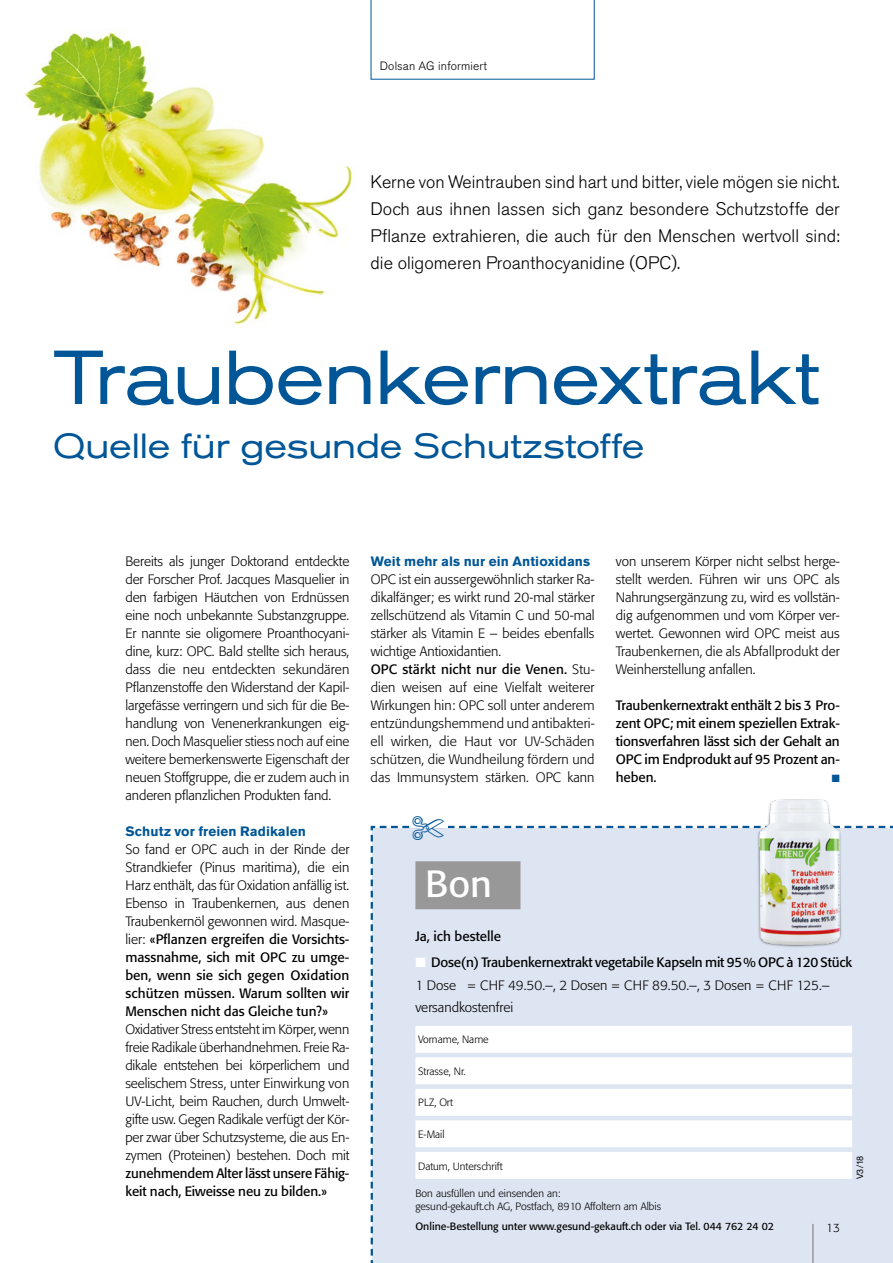
<style>
.page{position:relative;width:893px;height:1263px;background:#fff}
.page>*{position:absolute;margin:0;border:0;box-sizing:border-box;transform-origin:0 0}
.t1{font:expanded 75.6px "Akzidenz Grotesk Pro";letter-spacing:-.015em;color:#005697;scale:.95 1}
.t2{font:37.5px "Formata Pro";color:#fff}
.t3{font:expanded 34.65px "Akzidenz Grotesk Pro";letter-spacing:-.005em;color:#005697;scale:.95 1}
.t4{font:300 18px/27px "Akzidenz Grotesk Pro";color:#000;text-align:justify}
.t5{font:300 13.5px/18px "Formata Pro";color:#000;text-align:justify}
.t6{font:13.5px/18px "Formata Pro";letter-spacing:-.01em;color:#000}
.t7{font:700 13.5px "Akzidenz Grotesk Pro";letter-spacing:.005em;color:#005697}
.t8{font:300 12px "Akzidenz Grotesk Pro";letter-spacing:.01em;color:#000}
.t9{font:300 12px "Formata Pro";color:#000}
.t10{font:300 10.5px/13.5px "Formata Pro";color:#000}
.t11{font:10.5px "Formata Pro";color:#000}
.t12{font:10.5px "Zapf Dingbats Std";color:#005697}
.t13{font:9px "Helvetica Neue LT Pro";color:#000}
.s1{font-weight:400}
.s2{color:#fff}
</style>
<div class="page">
<svg style="left:371px;top:0;width:224px;height:80px"></svg>
<img style="left:24px;top:32px;width:329px;height:293px">
<img style="left:768px;top:799px;width:62px;height:17px">
<svg style="left:371px;top:816px;width:522px;height:447px"></svg>
<p class="t8" style="left:380px;top:58px;width:109px">Dolsan AG informiert</p>
<h3 class="t4" style="left:371px;top:168px;width:471px">Kerne von Weintrauben sind hart und bitter, viele mögen sie nicht.<br>Doch aus ihnen lassen sich ganz besondere Schutzstoffe der Pflanze extrahieren, die auch für den Menschen wertvoll sind: die oligomeren Proanthocyanidine (OPC).</h3>
<h1 class="t1" style="left:53px;top:328px;width:808px">Traubenkernextrakt</h1>
<h3 class="t3" style="left:53px;top:423px;width:624px">Quelle für gesunde Schutzstoffe</h3>
<p class="t5" style="left:125px;top:552px;width:225px">Bereits als junger Doktorand entdeckte der Forscher Prof. Jacques Masquelier in den farbigen Häutchen von Erdnüssen eine noch unbekannte Substanzgruppe.<br>Er nannte sie oligomere Proanthocyani&shy;dine, kurz: OPC. Bald stellte sich heraus, dass die neu entdeckten sekundären Pflanzenstoffe den Widerstand der Kapil&shy;largefässe verringern und sich für die Be&shy;handlung von Venenerkrankungen eig&shy;nen. Doch Masquelier stiess noch auf eine weitere bemerkenswerte Eigenschaft der neuen Stoffgruppe, die er zudem auch in anderen pflanzlichen Produkten fand.</p>
<p class="t7" style="left:125px;top:822px;width:182px">Schutz vor freien Radikalen</p>
<p class="t5" style="left:125px;top:840px;width:225px">So fand er OPC auch in der Rinde der Strandkiefer (Pinus maritima), die ein Harz enthält, das für Oxidation anfällig ist.<br>Ebenso in Traubenkernen, aus denen Traubenkernöl gewonnen wird. Masque&shy;lier: <span class="s1">«Pflanzen ergreifen die Vorsichts&shy;massnahme, sich mit OPC zu umge&shy;ben, wenn sie sich gegen Oxidation schützen müssen. Warum sollten wir Menschen nicht das Gleiche tun?»</span></p>
<p class="t5" style="left:125px;top:1020px;width:225px">Oxidativer Stress entsteht im Körper, wenn freie Radikale überhandnehmen. Freie Ra&shy;dikale entstehen bei körperlichem und seelischem Stress, unter Einwirkung von UV-Licht, beim Rauchen, durch Umwelt&shy;gifte usw. Gegen Radikale verfügt der Kör&shy;per zwar über Schutzsysteme, die aus En&shy;zymen (Proteinen) bestehen. Doch mit</p>
<p class="t6" style="left:125px;top:1164px;width:225px">zunehmendem Alter lässt unsere Fähig&shy;keit nach, Eiweisse neu zu bilden.»</p>
<p class="t7" style="left:371px;top:552px;width:221px">Weit mehr als nur ein Antioxidans</p>
<p class="t5" style="left:371px;top:570px;width:225px;text-align:left">OPC ist ein aussergewöhnlich starker Ra&shy;dikalfänger; es wirkt rund 20-mal stärker zellschützend als Vitamin C und 50-mal stärker als Vitamin E – beides ebenfalls wichtige Antioxidantien.<br><span class="s1">OPC stärkt nicht nur die Venen.</span> Stu&shy;dien weisen auf eine Vielfalt weiterer Wirkungen hin: OPC soll unter anderem entzündungshemmend und antibakteri&shy;ell wirken, die Haut vor UV-Schäden schützen, die Wundheilung fördern und das Immunsystem stärken. OPC kann</p>
<p class="t5" style="left:616px;top:552px;width:225px">von unserem Körper nicht selbst herge&shy;stellt werden. Führen wir uns OPC als Nahrungsergänzung zu, wird es vollstän&shy;dig aufgenommen und vom Körper ver&shy;wertet. Gewonnen wird OPC meist aus Traubenkernen, die als Abfallprodukt der Weinherstellung anfallen.</p>
<p class="t6" style="left:616px;top:696px;width:225px;text-align:justify">Traubenkernextrakt enthält 2 bis 3 Pro&shy;zent OPC; mit einem speziellen Extrak&shy;tionsverfahren lässt sich der Gehalt an OPC im Endprodukt auf 95 Prozent an&shy;heben.</p>
<p class="t12" style="left:832px;top:773px;width:9px">■</p>
<h2 class="t2" style="left:425px;top:860px;width:68px">Bon</h2>
<p class="t6" style="left:415px;top:927px;width:87px">Ja, ich bestelle</p>
<p class="t5" style="left:415px;top:952px;width:438px;line-height:22.2px;text-align:left"><span class="s2">■</span> <span class="s1">Dose(n) Traubenkernextrakt vegetabile Kapseln mit 95% OPC à 120 Stück<br></span>1 Dose = CHF 49.50.–, 2 Dosen = CHF 89.50.–, 3 Dosen = CHF 125.– versandkostenfrei</p>
<p class="t10" style="left:418px;top:1033px;width:72px">Vorname, Name</p>
<p class="t10" style="left:418px;top:1064px;width:49px">Strasse, Nr.</p>
<p class="t10" style="left:418px;top:1096px;width:36px">PLZ, Ort</p>
<p class="t10" style="left:418px;top:1127px;width:28px">E-Mail</p>
<p class="t10" style="left:418px;top:1159px;width:86px">Datum, Unterschrift</p>
<p class="t10" style="left:415px;top:1186px;width:247px">Bon ausfüllen und einsenden an:<br>gesund-gekauft.ch AG, Postfach, 8910 Affoltern am Albis</p>
<p class="t11" style="left:415px;top:1219px;width:360px">Online-Bestellung unter www.gesund-gekauft.ch oder via Tel. 044 762 24 02</p>
<p class="t9" style="left:826px;top:1220px;width:15px">13</p>
<p class="t13" style="left:854px;top:1179px;width:25px;rotate:-90deg">V3/18</p>
</div>
